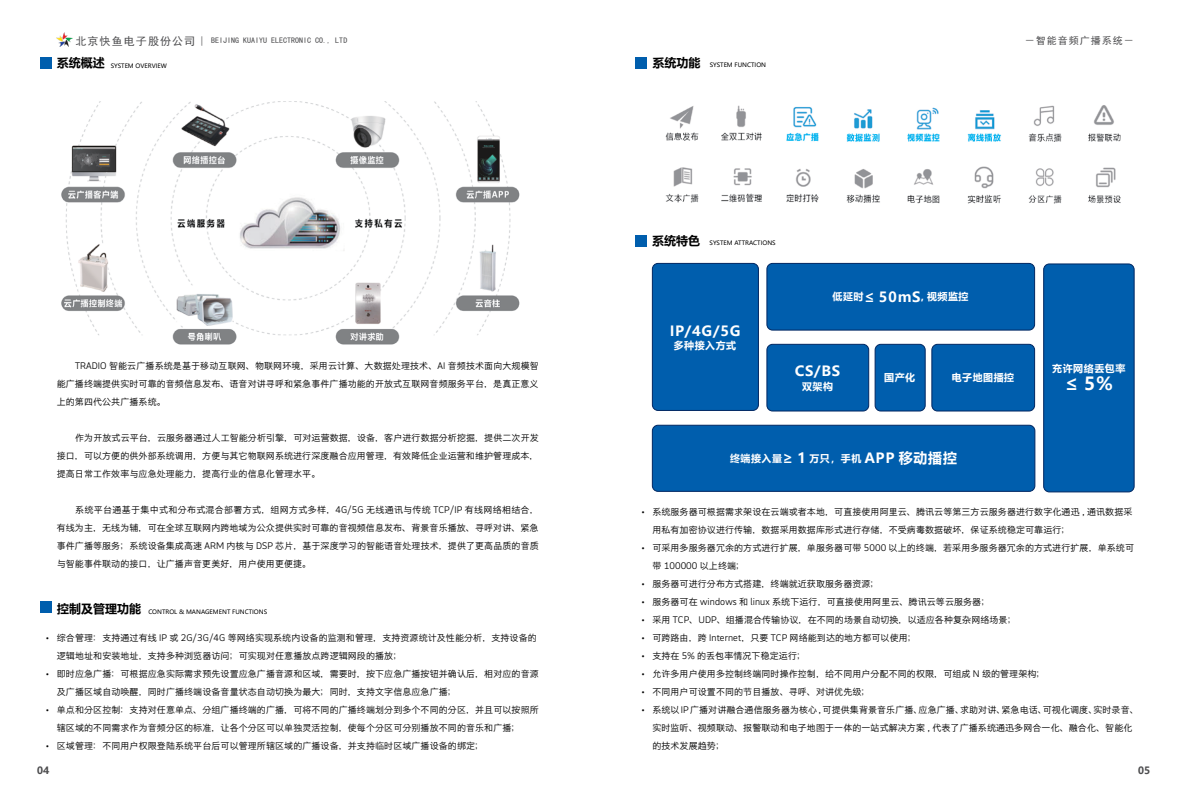
<style>
.page{position:relative;width:1191px;height:808px;background:#fff}
.page>*{position:absolute;margin:0;border:0;box-sizing:border-box;transform-origin:0 0}
.t1{font:700 18px "Microsoft Ya Hei";color:#fff}
.t2{font:700 14px "Microsoft Ya Hei";letter-spacing:.05em;color:#fff}
.t3{font:700 12px "Microsoft Ya Hei";color:#000}
.t4{font:700 10px "Microsoft Ya Hei";letter-spacing:.05em;color:#fff}
.t5{font:10px "Sim Hei";letter-spacing:.1em;color:#4c4c4e}
.t6{font:700 10px "Microsoft Ya Hei";color:#4c4c4e}
.t7{font:300 9px/18px "ST Heiti SC";letter-spacing:.01em;color:#000}
.t8{font:8px "Sim Hei";color:#4c4c4e}
.t9{font:6px "Microsoft Ya Hei";color:#000}
.s1{font-size:11px}
.s2{font-size:14px}
</style>
<div class="page">
<img style="left:907px;top:107px;width:33px;height:97px">
<img style="left:967px;top:105px;width:95px;height:99px">
<img style="left:786px;top:106px;width:33px;height:36px">
<img style="left:786px;top:169px;width:33px;height:34px">
<img style="left:846px;top:109px;width:34px;height:33px">
<img style="left:846px;top:169px;width:34px;height:34px">
<div style="left:40px;top:57px;width:11px;height:12px;background:#005ead"></div>
<div style="left:40px;top:601px;width:11px;height:12px;background:#005ead"></div>
<div style="left:635px;top:57px;width:12px;height:12px;background:#005ead"></div>
<div style="left:635px;top:235px;width:12px;height:12px;background:#005ead"></div>
<div style="left:767px;top:344px;width:101px;height:67px;background:#005ead;border-radius:6px"></div>
<div style="left:766px;top:344px;width:103px;height:67px;border:1px solid #002762;border-radius:6px"></div>
<div style="left:652px;top:425px;width:383px;height:66px;background:#005ead;border-radius:6px"></div>
<div style="left:652px;top:425px;width:383px;height:66px;border:1px solid #002762;border-radius:6px"></div>
<div style="left:875px;top:344px;width:50px;height:67px;background:#005ead;border-radius:6px"></div>
<div style="left:875px;top:344px;width:50px;height:67px;border:1px solid #002762;border-radius:6px"></div>
<div style="left:1043px;top:264px;width:91px;height:228px;background:#005ead;border-radius:6px"></div>
<div style="left:1043px;top:264px;width:91px;height:228px;border:1px solid #002762;border-radius:6px"></div>
<div style="left:932px;top:344px;width:102px;height:67px;background:#005ead;border-radius:6px"></div>
<div style="left:931px;top:344px;width:103px;height:67px;border:1px solid #002762;border-radius:6px"></div>
<div style="left:767px;top:263px;width:267px;height:67px;background:#005ead;border-radius:6px"></div>
<div style="left:766px;top:263px;width:268px;height:67px;border:1px solid #002762;border-radius:6px"></div>
<div style="left:652px;top:263px;width:106px;height:147px;background:#005ead;border-radius:6px"></div>
<div style="left:652px;top:263px;width:106px;height:148px;border:1px solid #002762;border-radius:6px"></div>
<img style="left:61px;top:101px;width:459px;height:244px">
<img style="left:665px;top:106px;width:34px;height:97px">
<img style="left:721px;top:105px;width:41px;height:98px">
<img style="left:1088px;top:105px;width:33px;height:99px">
<p class="t8" style="left:75px;top:37px;width:273px"><span class="s1">北京快鱼电子股份公司｜</span> BEIJING KUAIYU ELECTRONIC CO., LTD</p>
<p class="t5" style="left:1025px;top:35px;width:110px">－智能音频广播系统－</p>
<p class="t9" style="left:57px;top:62px;width:112px"><sup>系统概述</sup> SYSTEM OVERVIEW</p>
<h3 class="t3" style="left:652px;top:54px;width:49px">系统功能</h3>
<p class="t9" style="left:710px;top:61px;width:58px">SYSTEM FUNCTION</p>
<p class="t7" style="left:57px;top:357px;width:483px;text-align:justify;text-indent:18px">TRADIO 智能云广播系统是基于移动互联网、物联网环境，采用云计算、大数据处理技术、AI 音频技术面向大规模智能广播终端提供实时可靠的音频信息发布、语音对讲寻呼和紧急事件广播功能的开放式互联网音频服务平台，是真正意义上的第四代公共广播系统。</p>
<p class="t7" style="left:57px;top:429px;width:483px;text-align:justify;text-indent:18px">作为开放式云平台，云服务器通过人工智能分析引擎，可对运营数据，设备，客户进行数据分析挖掘，提供二次开发接口，可以方便的供外部系统调用，方便与其它物联网系统进行深度融合应用管理，有效降低企业运营和维护管理成本，提高日常工作效率与应急处理能力，提高行业的信息化管理水平。</p>
<p class="t7" style="left:57px;top:501px;width:483px;text-align:justify;text-indent:18px">系统平台通基于集中式和分布式混合部署方式，组网方式多样，4G/5G 无线通讯与传统 TCP/IP 有线网络相结合，有线为主，无线为辅，可在全球互联网内跨地域为公众提供实时可靠的音视频信息发布、背景音乐播放、寻呼对讲、紧急事件广播等服务；系统设备集成高速 ARM 内核与 DSP 芯片，基于深度学习的智能语音处理技术，提供了更高品质的音质与智能事件联动的接口，让广播声音更美好，用户使用更便捷。</p>
<h3 class="t3" style="left:57px;top:600px;width:85px">控制及管理功能</h3>
<p class="t9" style="left:148px;top:608px;width:120px">CONTROL &amp; MANAGEMENT FUNCTIONS</p>
<p class="t7" style="left:57px;top:629px;width:481px;text-indent:-11px">• 综合管理：支持通过有线 IP 或 2G/3G/4G 等网络实现系统内设备的监测和管理，支持资源统计及性能分析，支持设备的逻辑地址和安装地址，支持多种浏览器访问；可实现对任意播放点跨逻辑网段的播放；</p>
<p class="t7" style="left:57px;top:665px;width:483px;text-indent:-11px">• 即时应急广播：可根据应急实际需求预先设置应急广播音源和区域，需要时，按下应急广播按钮并确认后，相对应的音源及广播区域自动唤醒，同时广播终端设备音量状态自动切换为最大；同时，支持文字信息应急广播；</p>
<p class="t7" style="left:57px;top:701px;width:483px;text-indent:-11px">• 单点和分区控制：支持对任意单点、分组广播终端的广播，可将不同的广播终端划分到多个不同的分区，并且可以按照所辖区域的不同需求作为音频分区的标准，让各个分区可以单独灵活控制，使每个分区可分别播放不同的音乐和广播；</p>
<p class="t7" style="left:46px;top:737px;width:440px">• 区域管理：不同用户权限登陆系统平台后可以管理所辖区域的广播设备，并支持临时区域广播设备的绑定；</p>
<h3 class="t3" style="left:652px;top:232px;width:49px">系统特色</h3>
<p class="t9" style="left:709px;top:239px;width:68px">SYSTEM ATTRACTIONS</p>
<h2 class="t2" style="left:669px;top:321px;width:72px">IP/4G/5G</h2>
<p class="t4" style="left:674px;top:338px;width:64px">多种接入方式</p>
<p class="t4" style="left:832px;top:290px;width:137px">低延时<span class="s2">≤ 50mS</span>, 视频监控</p>
<h2 class="t2" style="left:795px;top:361px;width:47px">CS/BS</h2>
<p class="t4" style="left:802px;top:379px;width:32px">双架构</p>
<p class="t4" style="left:884px;top:371px;width:32px">国产化</p>
<p class="t4" style="left:951px;top:371px;width:64px">电子地图播控</p>
<p class="t4" style="left:730px;top:451px;width:228px">终端接入量<span class="s2">≥ 1</span> 万只，手机 <span class="s2">APP 移动播控</span></p>
<p class="t4" style="left:1052px;top:361px;width:74px">充许网络丢包率</p>
<h1 class="t1" style="left:1064px;top:371px;width:49px">≤ 5%</h1>
<p class="t7" style="left:652px;top:503px;width:481px;text-indent:-11px">• 系统服务器可根据需求架设在云端或者本地，可直接使用阿里云、腾讯云等第三方云服务器进行数字化通迅 , 通讯数据采用私有加密协议进行传输，数据采用数据库形式进行存储，不受病毒数据破坏，保证系统稳定可靠运行；</p>
<p class="t7" style="left:652px;top:539px;width:483px;text-indent:-11px">• 可采用多服务器冗余的方式进行扩展，单服务器可带 5000 以上的终端，若采用多服务器冗余的方式进行扩展，单系统可带 100000 以上终端；</p>
<p class="t7" style="left:641px;top:575px;width:240px">• 服务器可进行分布方式搭建，终端就近获取服务器资源；</p>
<p class="t7" style="left:641px;top:593px;width:351px">• 服务器可在 windows 和 linux 系统下运行，可直接使用阿里云、腾讯云等云服务器；</p>
<p class="t7" style="left:641px;top:611px;width:377px">• 采用 TCP、UDP、组播混合传输协议，在不同的场景自动切换，以适应各种复杂网络场景；</p>
<p class="t7" style="left:641px;top:629px;width:277px">• 可跨路由，跨 Internet，只要 TCP 网络能到达的地方都可以使用；</p>
<p class="t7" style="left:641px;top:647px;width:167px">• 支持在 5% 的丢包率情况下稳定运行；</p>
<p class="t7" style="left:641px;top:665px;width:406px">• 允许多用户使用多控制终端同时操作控制，给不同用户分配不同的权限，可组成 N 级的管理架构；</p>
<p class="t7" style="left:641px;top:683px;width:231px">• 不同用户可设置不同的节目播放、寻呼、对讲优先级；</p>
<p class="t7" style="left:652px;top:701px;width:488px;text-indent:-11px">• 系统以 IP 广播对讲融合通信服务器为核心 , 可提供集背景音乐广播、应急广播、求助对讲、紧急电话、可视化调度、实时录音、实时监听、视频联动、报警联动和电子地图于一体的一站式解决方案 , 代表了广播系统通迅多网合一化、融合化、智能化的技术发展趋势；</p>
<p class="t6" style="left:37px;top:764px;width:14px">04</p>
<p class="t6" style="left:1138px;top:764px;width:14px">05</p>
</div>
